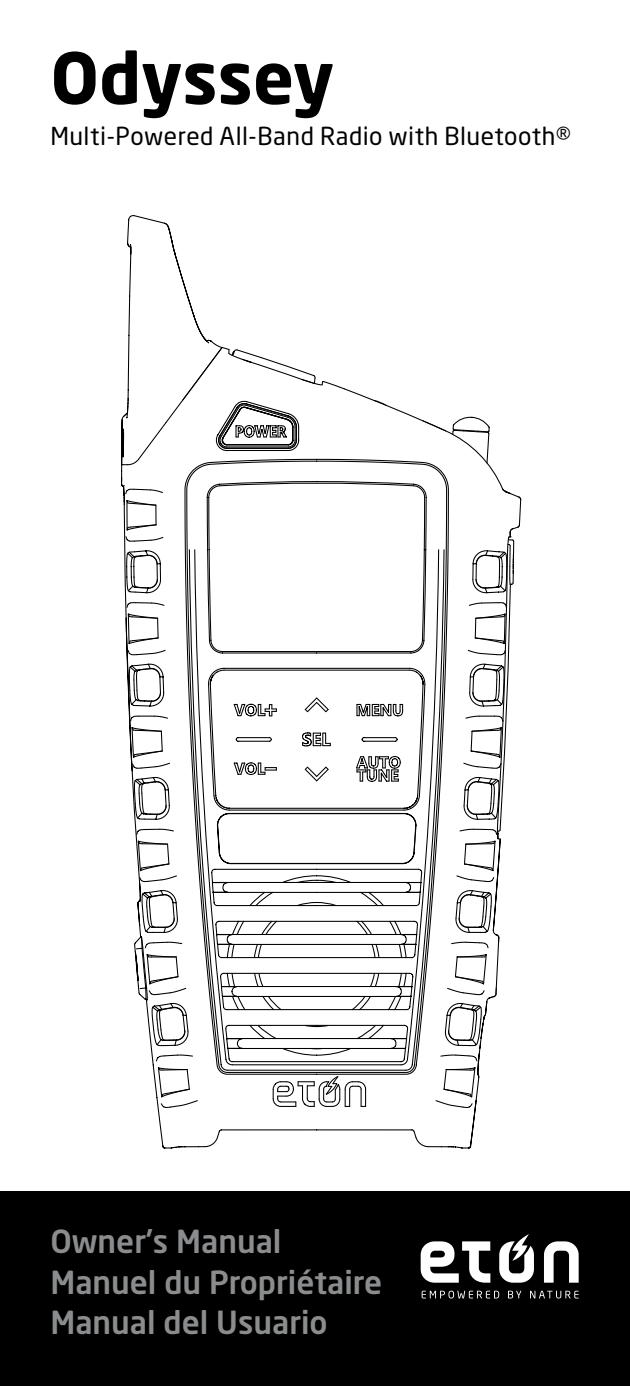
<style>
.page{position:relative;width:630px;height:1386px;background:#fff}
.page>*{position:absolute;margin:0;border:0;box-sizing:border-box;transform-origin:0 0}
.t1{font:700 70px "Neo Sans";color:#000}
.t2{font:500 31.5px/40.2px "Neo Sans";color:#8a8c8e}
.t3{font:24.5px "Neo Sans";letter-spacing:.02em;color:#000}
</style>
<div class="page">
<div style="left:0;top:1192px;width:630px;height:194px;background:#000"></div>
<svg style="left:421px;top:1241px;width:69px;height:42px"></svg>
<svg style="left:544px;top:1241px;width:35px;height:42px"></svg>
<svg style="left:499px;top:1234px;width:35px;height:49px"></svg>
<svg style="left:422px;top:1291px;width:77px;height:8px"></svg>
<svg style="left:508px;top:1291px;width:13px;height:8px"></svg>
<svg style="left:530px;top:1291px;width:49px;height:7px"></svg>
<svg style="left:122px;top:352px;width:389px;height:797px"></svg>
<h1 class="t1" style="left:50px;top:33px;width:285px">Odyssey</h1>
<p class="t3" style="left:50px;top:121px;width:522px">Multi-Powered All-Band Radio with Bluetooth®</p>
<p class="t2" style="left:50px;top:1221px;width:333px">Owner’s Manual<br>Manuel du Propriétaire<br>Manual del Usuario</p>
</div>
